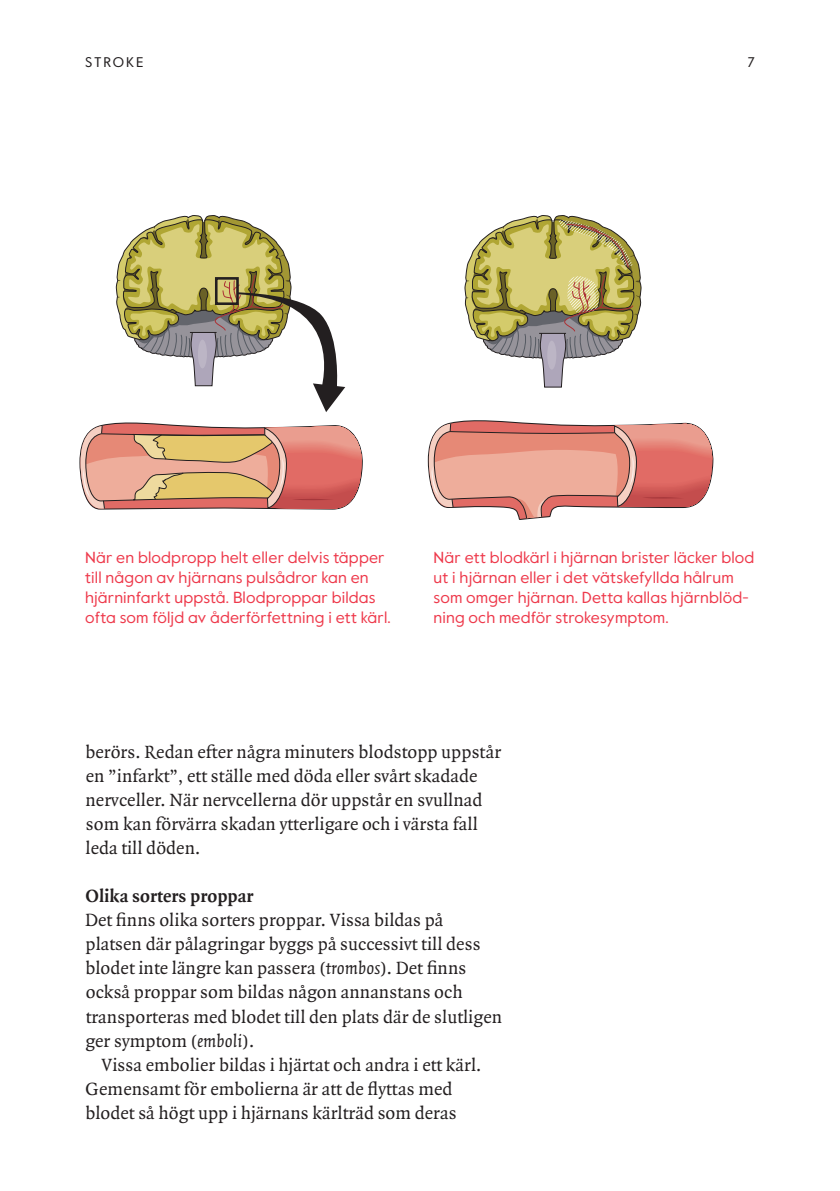
<style>
.page{position:relative;width:840px;height:1191px;background:#fff}
.page>*{position:absolute;margin:0;border:0;box-sizing:border-box;transform-origin:0 0}
.t1{font:19px/24px "Quadraat OT";letter-spacing:.005em;color:#231f20}
.t2{font:700 19px "Quadraat OT";letter-spacing:.005em;color:#231f20}
.t3{font:16px/20px "Value";letter-spacing:.01em;color:#ee394b}
.t4{font:14px "Value";letter-spacing:.125em;color:#231f20}
.t5{font:14px "P22 Underground Pro";color:#231f20}
.s1{font-style:italic}
</style>
<div class="page">
<svg style="left:116px;top:215px;width:229px;height:197px"></svg>
<svg style="left:79px;top:422px;width:283px;height:87px;background:#d9987e"></svg>
<svg style="left:427px;top:420px;width:285px;height:100px"></svg>
<svg style="left:464px;top:215px;width:177px;height:172px"></svg>
<p class="t4" style="left:85px;top:52px;width:60px">Stroke</p>
<p class="t5" style="left:747px;top:52px;width:9px">7</p>
<p class="t3" style="left:85px;top:547px;width:307px">När en blodpropp helt eller delvis täpper till någon av hjärnans pulsådror kan en hjärninfarkt uppstå. Blodproppar bildas ofta som följd av åderförfettning i ett kärl.</p>
<p class="t3" style="left:433px;top:547px;width:322px">När ett blodkärl i hjärnan brister läcker blod ut i hjärnan eller i det vätskefyllda hålrum som omger hjärnan. Detta kallas hjärnblöd&shy;ning och medför strokesymptom.</p>
<p class="t1" style="left:85px;top:740px;width:417px">berörs. Redan efter några minuters blodstopp uppstår en ”infarkt”, ett ställe med döda eller svårt skadade nervceller. När nervcellerna dör uppstår en svullnad som kan förvärra skadan ytterligare och i värsta fall leda till döden.</p>
<p class="t2" style="left:85px;top:885px;width:169px">Olika sorters proppar</p>
<p class="t1" style="left:85px;top:908px;width:418px">Det finns olika sorters proppar. Vissa bildas på platsen där pålagringar byggs på successivt till dess blodet inte längre kan passera (<span class="s1">trombos</span>). Det finns också proppar som bildas någon annanstans och transporteras med blodet till den plats där de slutligen ger symptom (<span class="s1">emboli</span>).</p>
<p class="t1" style="left:85px;top:1052px;width:397px;text-indent:16px">Vissa embolier bildas i hjärtat och andra i ett kärl.<br>Gemensamt för embolierna är att de flyttas med blodet så högt upp i hjärnans kärlträd som deras</p>
</div>
